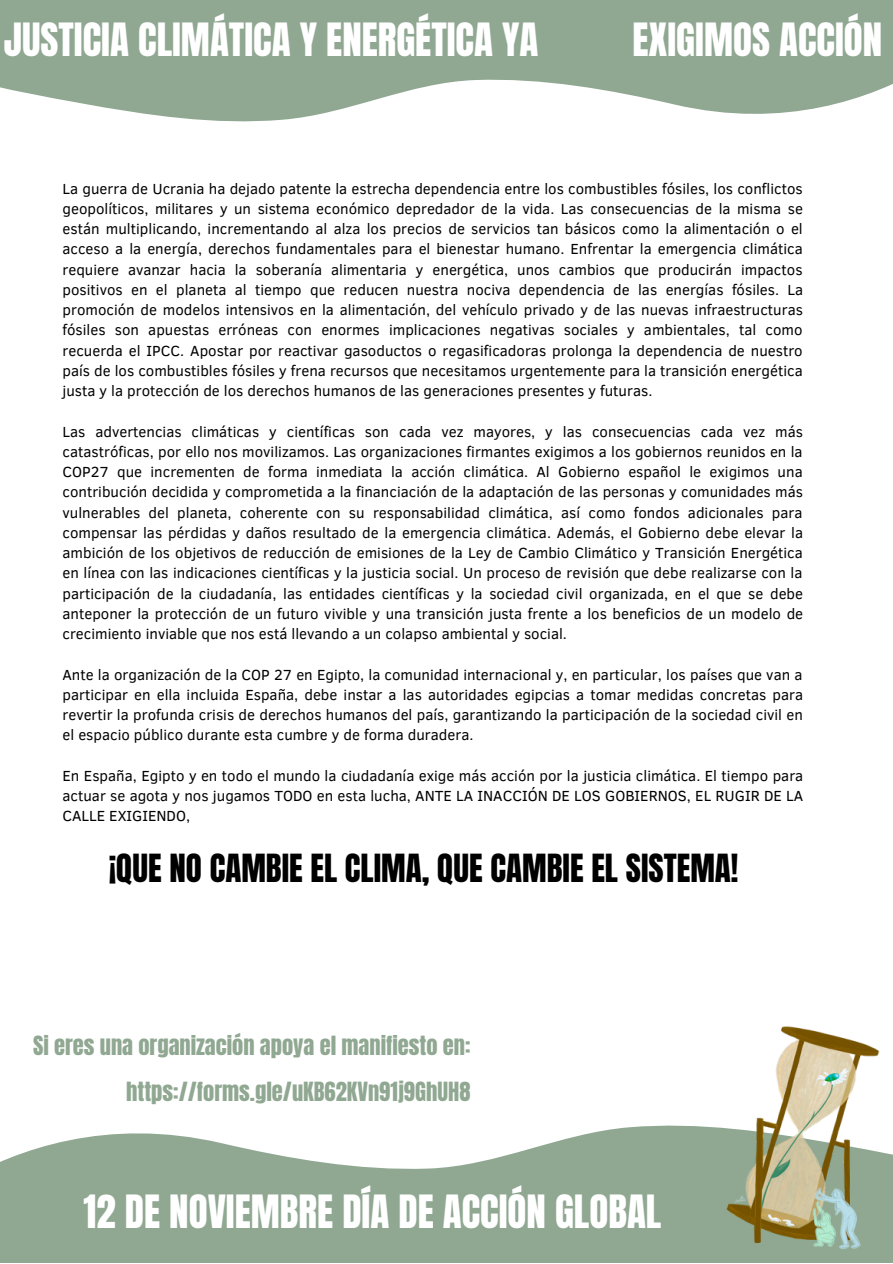
<style>
.page{position:relative;width:893px;height:1264px;background:#fff}
.page>*{position:absolute;margin:0;border:0;box-sizing:border-box;transform-origin:0 0}
.t1{font:39px "Anton";color:#fff}
.t2{font:33px "Anton";color:#000}
.t3{font:22.5px/45.9px "Anton";color:#90a892;text-align:right}
.t4{font:15px/20.2px "Clear Sans";color:#000;text-align:justify}
</style>
<div class="page">
<svg style="left:0;top:1125px;width:722px;height:137px;fill:#90a892"></svg>
<svg style="left:0;top:0;width:892px;height:121px;fill:#90a892"></svg>
<img style="left:722px;top:1026px;width:170px;height:236px">
<h1 class="t1" style="left:4px;top:12px;width:536px">JUSTICIA CLIMÁTICA Y ENERGÉTICA YA</h1>
<h1 class="t1" style="left:632px;top:12px;width:251px">EXIGIMOS ACCIÓN</h1>
<p class="t4" style="left:62px;top:177px;width:742px">La guerra de Ucrania ha dejado patente la estrecha dependencia entre los combustibles fósiles, los conflictos geopolíticos, militares y un sistema económico depredador de la vida. Las consecuencias de la misma se están multiplicando, incrementando al alza los precios de servicios tan básicos como la alimentación o el acceso a la energía, derechos fundamentales para el bienestar humano. Enfrentar la emergencia climática requiere avanzar hacia la soberanía alimentaria y energética, unos cambios que producirán impactos positivos en el planeta al tiempo que reducen nuestra nociva dependencia de las energías fósiles. La promoción de modelos intensivos en la alimentación, del vehículo privado y de las nuevas infraestructuras fósiles son apuestas erróneas con enormes implicaciones negativas sociales y ambientales, tal como recuerda el IPCC. Apostar por reactivar gasoductos o regasificadoras prolonga la dependencia de nuestro país de los combustibles fósiles y frena recursos que necesitamos urgentemente para la transición energética justa y la protección de los derechos humanos de las generaciones presentes y futuras.</p>
<p class="t4" style="left:62px;top:420px;width:742px">Las advertencias climáticas y científicas son cada vez mayores, y las consecuencias cada vez más catastróficas, por ello nos movilizamos. Las organizaciones firmantes exigimos a los gobiernos reunidos en la COP27 que incrementen de forma inmediata la acción climática. Al Gobierno español le exigimos una contribución decidida y comprometida a la financiación de la adaptación de las personas y comunidades más vulnerables del planeta, coherente con su responsabilidad climática, así como fondos adicionales para compensar las pérdidas y daños resultado de la emergencia climática. Además, el Gobierno debe elevar la ambición de los objetivos de reducción de emisiones de la Ley de Cambio Climático y Transición Energética en línea con las indicaciones científicas y la justicia social. Un proceso de revisión que debe realizarse con la participación de la ciudadanía, las entidades científicas y la sociedad civil organizada, en el que se debe anteponer la protección de un futuro vivible y una transición justa frente a los beneficios de un modelo de crecimiento inviable que nos está llevando a un colapso ambiental y social.</p>
<p class="t4" style="left:62px;top:663px;width:742px">Ante la organización de la COP 27 en Egipto, la comunidad internacional y, en particular, los países que van a participar en ella incluida España, debe instar a las autoridades egipcias a tomar medidas concretas para revertir la profunda crisis de derechos humanos del país, garantizando la participación de la sociedad civil en el espacio público durante esta cumbre y de forma duradera.</p>
<p class="t4" style="left:62px;top:764px;width:742px">En España, Egipto y en todo el mundo la ciudadanía exige más acción por la justicia climática. El tiempo para actuar se agota y nos jugamos TODO en esta lucha, ANTE LA INACCIÓN DE LOS GOBIERNOS, EL RUGIR DE LA CALLE EXIGIENDO,</p>
<h2 class="t2" style="left:109px;top:844px;width:631px">¡QUE NO CAMBIE EL CLIMA, QUE CAMBIE EL SISTEMA!</h2>
<h3 class="t3" style="left:33px;top:1022px;width:439px">Si eres una organización apoya el manifiesto en: https://forms.gle/uKB62KVn91j9GhUH8</h3>
<h1 class="t1" style="left:84px;top:1183px;width:579px">12 DE NOVIEMBRE DÍA DE ACCIÓN GLOBAL</h1>
</div>
